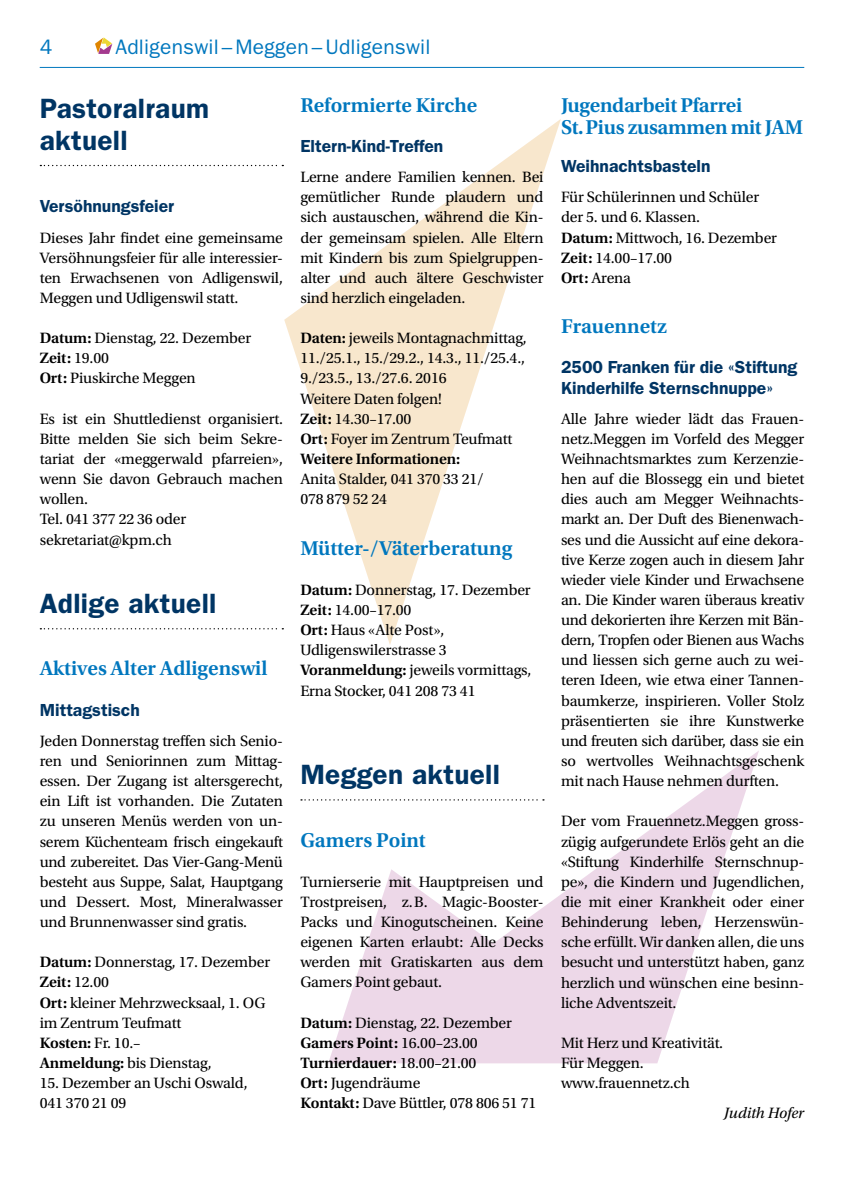
<style>
.page{position:relative;width:844px;height:1191px;background:#fff}
.page>*{position:absolute;margin:0;border:0;box-sizing:border-box;transform-origin:0 0}
.t1{font:600 28px/31.5px "ITC Franklin Gothic Std";letter-spacing:.01em;color:#003564}
.t2{font:600 21px/22.8px "Utopia Std";letter-spacing:-.005em;color:#0077be}
.t3{font:21px "ITC Franklin Gothic Std";letter-spacing:.01em;color:#0077be}
.t4{font:600 17.5px/20.1px "ITC Franklin Gothic Std";color:#003564}
.t5{font:15.75px/20.1px "Utopia Std";letter-spacing:-.01em;color:#000}
.t6{font:italic 15.75px "Utopia Std";letter-spacing:-.005em;color:#000}
.s1{font-weight:600}
</style>
<div class="page">
<hr style="left:40px;top:67px;width:764px;height:1px;background:#0077be">
<svg style="left:95px;top:37px;width:17px;height:17px"></svg>
<svg style="left:328px;top:751px;width:430px;height:312px"></svg>
<svg style="left:284px;top:119px;width:277px;height:526px"></svg>
<svg style="left:40px;top:165px;width:243px;height:1px"></svg>
<svg style="left:40px;top:628px;width:243px;height:1px"></svg>
<svg style="left:301px;top:799px;width:243px;height:1px"></svg>
<h2 class="t3" style="left:40px;top:35px;width:14px">4</h2>
<h2 class="t3" style="left:115px;top:35px;width:316px">Adligenswil – Meggen –Udligenswil</h2>
<h1 class="t1" style="left:40px;top:93px;width:171px">Pastoralraum aktuell</h1>
<p class="t4" style="left:40px;top:196px;width:136px">Versöhnungsfeier</p>
<p class="t5" style="left:40px;top:228px;width:245px;text-align:justify">Dieses Jahr findet eine gemeinsame Versöhnungsfeier für alle interessier&shy;ten Erwachsenen von Adligenswil, Meggen und Udligenswil statt.</p>
<p class="t5" style="left:40px;top:328px;width:213px"><span class="s1">Datum:</span> Dienstag, 22. Dezember<br><span class="s1">Zeit:</span> 19.00<br><span class="s1">Ort:</span> Piuskirche Meggen</p>
<p class="t5" style="left:40px;top:409px;width:245px">Es ist ein Shuttledienst organisiert.<br>Bitte melden Sie sich beim Sekre&shy;tariat der «meggerwald pfarreien», wenn Sie davon Gebrauch machen wollen.<br>Tel. 041 377 22 36 oder sekretariat@kpm.ch</p>
<h1 class="t1" style="left:40px;top:588px;width:178px">Adlige aktuell</h1>
<h2 class="t2" style="left:40px;top:657px;width:229px">Aktives Alter Adligenswil</h2>
<p class="t4" style="left:40px;top:699px;width:102px">Mittagstisch</p>
<p class="t5" style="left:40px;top:731px;width:245px;text-align:justify">Jeden Donnerstag treffen sich Senio&shy;ren und Seniorinnen zum Mittag&shy;essen. Der Zugang ist altersgerecht, ein Lift ist vorhanden. Die Zutaten zu unseren Menüs werden von un&shy;serem Küchenteam frisch eingekauft und zubereitet. Das Vier-Gang-Menü besteht aus Suppe, Salat, Hauptgang und Dessert. Most, Mineralwasser und Brunnenwasser sind gratis.</p>
<p class="t5" style="left:40px;top:952px;width:232px"><span class="s1">Datum:</span> Donnerstag, 17. Dezember<br><span class="s1">Zeit:</span> 12.00<br><span class="s1">Ort:</span> kleiner Mehrzwecksaal, 1. OG im Zentrum Teufmatt<br><span class="s1">Kosten:</span> Fr. 10.–<br><span class="s1">Anmeldung:</span> bis Dienstag,</p>
<p class="t5" style="left:40px;top:1073px;width:209px">15. Dezember an Uschi Oswald,<br>041 370 21 09</p>
<h2 class="t2" style="left:300px;top:94px;width:178px">Reformierte Kirche</h2>
<p class="t4" style="left:300px;top:136px;width:144px">Eltern-Kind-Treffen</p>
<p class="t5" style="left:300px;top:167px;width:245px">Lerne andere Familien kennen. Bei gemütlicher Runde plaudern und sich austauschen, während die Kin&shy;der gemeinsam spielen. Alle Eltern mit Kindern bis zum Spielgruppen&shy;alter und auch ältere Geschwister sind herzlich eingeladen.</p>
<p class="t5" style="left:300px;top:328px;width:228px"><span class="s1">Daten:</span> jeweils Montagnachmittag,<br>11./25.1., 15./29.2., 14.3., 11./25.4.,<br>9./23.5., 13./27.6. 2016<br>Weitere Daten folgen!<br><span class="s1">Zeit:</span> 14.30–17.00<br><span class="s1">Ort:</span> Foyer im Zentrum Teufmatt<br><span class="s1">Weitere Informationen:</span></p>
<p class="t5" style="left:300px;top:469px;width:185px">Anita Stalder, 041 370 33 21/<br>078 879 52 24</p>
<h2 class="t2" style="left:300px;top:536px;width:213px">Mütter-/Väterberatung</h2>
<p class="t5" style="left:300px;top:580px;width:232px"><span class="s1">Datum:</span> Donnerstag, 17. Dezember<br><span class="s1">Zeit:</span> 14.00–17.00<br><span class="s1">Ort:</span> Haus «Alte Post»,<br>Udligenswilerstrasse 3<br><span class="s1">Voranmeldung:</span> jeweils vormittags,<br>Erna Stocker, 041 208 73 41</p>
<h1 class="t1" style="left:300px;top:759px;width:201px">Meggen aktuell</h1>
<h2 class="t2" style="left:300px;top:828px;width:127px">Gamers Point</h2>
<p class="t5" style="left:300px;top:872px;width:245px;text-align:justify">Turnierserie mit Hauptpreisen und Trostpreisen, z.B. Magic-Booster-Packs und Kinogutscheinen. Keine eigenen Karten erlaubt: Alle Decks werden mit Gratiskarten aus dem Gamers Point gebaut.</p>
<p class="t5" style="left:300px;top:1012px;width:237px"><span class="s1">Datum:</span> Dienstag, 22. Dezember<br><span class="s1">Gamers Point:</span> 16.00–23.00<br><span class="s1">Turnierdauer:</span> 18.00–21.00<br><span class="s1">Ort:</span> Jugendräume<br><span class="s1">Kontakt:</span> Dave Büttler, 078 806 51 71</p>
<h2 class="t2" style="left:561px;top:94px;width:244px">Jugendarbeit Pfarrei<br>St.Pius zusammen mit JAM</h2>
<p class="t4" style="left:561px;top:156px;width:151px">Weihnachtsbasteln</p>
<p class="t5" style="left:561px;top:187px;width:217px">Für Schülerinnen und Schüler der 5. und 6. Klassen.<br><span class="s1">Datum:</span> Mittwoch, 16. Dezember<br><span class="s1">Zeit:</span> 14.00–17.00<br><span class="s1">Ort:</span> Arena</p>
<h2 class="t2" style="left:561px;top:315px;width:107px">Frauennetz</h2>
<p class="t4" style="left:561px;top:357px;width:238px">2500 Franken für die «Stiftung<br>Kinderhilfe Sternschnuppe»</p>
<p class="t5" style="left:561px;top:409px;width:245px">Alle Jahre wieder lädt das Frauen&shy;netz.Meggen im Vorfeld des Megger Weihnachtsmarktes zum Kerzenzie&shy;hen auf die Blossegg ein und bietet dies auch am Megger Weihnachts&shy;markt an. Der Duft des Bienenwach&shy;ses und die Aussicht auf eine dekora&shy;tive Kerze zogen auch in diesem Jahr wieder viele Kinder und Erwachsene an. Die Kinder waren überaus kreativ und dekorierten ihre Kerzen mit Bän&shy;dern, Tropfen oder Bienen aus Wachs und liessen sich gerne auch zu wei&shy;teren Ideen, wie etwa einer Tannen&shy;baumkerze, inspirieren. Voller Stolz präsentierten sie ihre Kunstwerke und freuten sich darüber, dass sie ein so wertvolles Weihnachtsgeschenk mit nach Hause nehmen durften.</p>
<p class="t5" style="left:561px;top:811px;width:245px;text-align:justify">Der vom Frauennetz.Meggen gross&shy;zügig aufgerundete Erlös geht an die «Stiftung Kinderhilfe Sternschnup&shy;pe», die Kindern und Jugendlichen, die mit einer Krankheit oder einer Behinderung leben, Herzenswün&shy;sche erfüllt. Wir danken allen, die uns besucht und unterstützt haben, ganz herzlich und wünschen eine besinn&shy;liche Adventszeit.</p>
<p class="t5" style="left:561px;top:1033px;width:164px">Mit Herz und Kreativität.<br>Für Meggen. www.frauennetz.ch</p>
<p class="t6" style="left:723px;top:1104px;width:82px">Judith Hofer</p>
</div>
